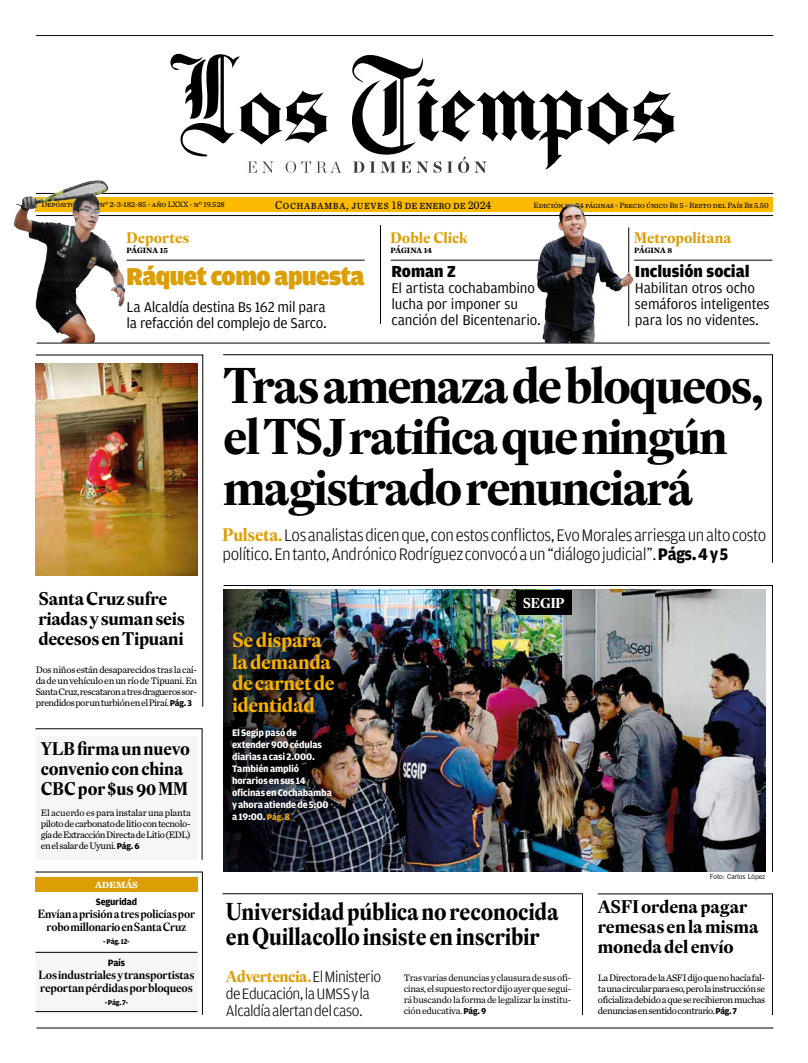
<style>
.page{position:relative;width:808px;height:1063px;background:#fff}
.page>*{position:absolute;margin:0;border:0;box-sizing:border-box;transform-origin:0 0}
.t1{font:700 49.2px/51.2px "Eudald Headline";letter-spacing:-.04em;color:#000}
.t2{font:900 26px "Amplitude";letter-spacing:-.02em;color:#dc9e05}
.t3{font:700 24px/25px "Eudald Headline";letter-spacing:-.01em;color:#000;scale:.92 1}
.t4{font:700 20px/21.5px "Eudald Headline";letter-spacing:-.02em;color:#f9b000}
.t5{font:700 18px/20px "Eudald Headline";letter-spacing:-.01em;color:#000}
.t6{font:700 18px/20px "Eudald Headline";letter-spacing:-.01em;color:#000;scale:.96 1}
.t7{font:300 17.7px/18.7px "Amplitude";letter-spacing:-.025em;color:#000;scale:.96 1}
.t8{font:900 17px "Amplitude";color:#000}
.t9{font:300 16px/17px "Amplitude";letter-spacing:-.035em;color:#000}
.t10{font:700 16px "Eudald Headline";letter-spacing:-.035em;color:#dc9e05}
.t11{font:15px/16px "Amplitude";letter-spacing:-.01em;color:#000}
.t12{font:700 15px "Eudald Headline";letter-spacing:-.005em;color:#dc9e05}
.t13{font:700 14px "Eudald Headline";letter-spacing:-.02em;color:#fff}
.t14{font:12px "Chronicle Text G2";letter-spacing:.05em;color:#000;scale:.9 1}
.t15{font:600 11.7px/13px "Eudald Headline";letter-spacing:-.02em;color:#000;text-align:center}
.t16{font:700 10px/12px "Amplitude";letter-spacing:-.02em;color:#fff}
.t17{font:9.8px/11px "Chronicle Text G2";letter-spacing:-.05em;color:#000;text-align:justify}
.t18{font:9.8px/11px "Chronicle Text G1";letter-spacing:-.025em;color:#000;text-align:justify}
.t19{font:700 9.7px "Amplitude";letter-spacing:-.02em;color:#000}
.t20{font:700 9.4px "Chronicle Text G1";letter-spacing:-.025em;color:#fff;scale:1.06 1}
.t21{font:8px "Chronicle Text G2";letter-spacing:-.01em;color:#000}
.t22{font:700 8px "Chronicle Text G1";letter-spacing:-.005em;color:#000}
.t23{font:700 7.4px "Amplitude";letter-spacing:-.02em;color:#000}
.t24{font:7px "News Gothic BT";color:#000}
.s1{font-family:"Amplitude";font-weight:700;font-size:9px}
.s2{font-family:"Chronicle Text G1"}
.s3{font-family:"Eudald Headline";font-weight:700;color:#dc9e05}
.s4{font-weight:700}
.s5{font-size:9px;color:#f9b000}
.s6{font-family:"Amplitude";font-weight:300;color:#000}
</style>
<div class="page">
<svg style="left:223px;top:354px;width:550px;height:209px"></svg>
<svg style="left:597px;top:894px;width:176px;height:121px"></svg>
<svg style="left:222px;top:894px;width:361px;height:121px"></svg>
<hr style="left:36px;top:1028px;width:737px;height:1px;background:#000">
<hr style="left:127px;top:260px;width:238px;height:1px;background:#000">
<hr style="left:37px;top:343px;width:733px;height:1px;background:#000">
<svg style="left:35px;top:872px;width:168px;height:143px"></svg>
<hr style="left:35px;top:952px;width:163px;height:1px;background:#000">
<hr style="left:35px;top:1011px;width:163px;height:1px;background:#000">
<hr style="left:634px;top:260px;width:138px;height:1px;background:#000">
<hr style="left:391px;top:260px;width:151px;height:1px;background:#000">
<img style="left:36px;top:355px;width:167px;height:352px">
<svg style="left:35px;top:729px;width:167px;height:131px"></svg>
<div style="left:36px;top:736px;width:162px;height:124px;background:#f6f6f6"></div>
<img style="left:223px;top:585px;width:550px;height:287px">
<div style="left:516px;top:591px;width:55px;height:24px;background:#000"></div>
<div style="left:229px;top:629px;width:112px;height:199px;background:#000;opacity:.65"></div>
<hr style="left:380px;top:225px;width:1px;height:99px;background:#000">
<hr style="left:36px;top:215px;width:737px;height:1px;background:#000">
<hr style="left:36px;top:35px;width:737px;height:1px;background:#000">
<div style="left:35px;top:197px;width:738px;height:15px;background:#fbba00"></div>
<hr style="left:36px;top:193px;width:737px;height:1px;background:#000">
<svg style="left:170px;top:53px;width:505px;height:120px"></svg>
<img style="left:13px;top:180px;width:125px;height:162px">
<img style="left:525px;top:203px;width:111px;height:139px">
<p class="t21" style="left:41px;top:199px;width:185px">Depósito legal nº 2-3-182-85 - año LXXX - nº 19.528</p>
<p class="t14" style="left:275px;top:196px;width:242px">Cochabamba, jueves 18 de enero de 2024</p>
<p class="t21" style="left:534px;top:199px;width:236px">Edición de 24 páginas - Precio único Bs 5 - Resto del País Bs 5.50</p>
<h3 class="t12" style="left:127px;top:227px;width:64px">Deportes</h3>
<p class="t22" style="left:127px;top:244px;width:43px">PÁGINA 15</p>
<h2 class="t2" style="left:127px;top:262px;width:239px">Ráquet como apuesta</h2>
<h3 class="t11" style="left:127px;top:299px;width:202px">La Alcaldía destina Bs 162 mil para la refacción del complejo de Sarco.</h3>
<h3 class="t12" style="left:391px;top:227px;width:79px">Doble Click</h3>
<p class="t22" style="left:391px;top:244px;width:43px">PÁGINA 14</p>
<h3 class="t8" style="left:391px;top:262px;width:66px">Roman Z</h3>
<h3 class="t11" style="left:391px;top:280px;width:151px">El artista cochabambino lucha por imponer su canción del Bicentenario.</h3>
<h3 class="t12" style="left:634px;top:227px;width:99px">Metropolitana</h3>
<p class="t22" style="left:634px;top:244px;width:39px">PÁGINA 8</p>
<h3 class="t8" style="left:635px;top:262px;width:116px">Inclusión social</h3>
<h3 class="t11" style="left:635px;top:280px;width:136px">Habilitan otros ocho semáforos inteligentes para los no videntes.</h3>
<h1 class="t1" style="left:223px;top:359px;width:542px">Tras amenaza de bloqueos, el TSJ ratifica que ningún magistrado renunciará</h1>
<h3 class="t5" style="left:38px;top:588px;width:148px">Santa Cruz sufre riadas y suman seis decesos en Tipuani</h3>
<p class="t17" style="left:36px;top:664px;width:163px">Dos niños están desaparecidos tras la caí&shy;da de un vehículo en un río de Tipuani. En Santa Cruz, rescataron a tres dragueros sor&shy;prendidos por un turbión en el Piraí. <span class="s1">Pág. 3</span></p>
<h3 class="t6" style="left:41px;top:738px;width:157px">YLB firma un nuevo convenio con china<br>CBC por $us 90 MM</h3>
<p class="t17" style="left:41px;top:807px;width:151px"><span class="s2">El acuerdo es</span> para instalar una planta piloto de carbonato de litio con tecnolo&shy;gía de Extracción Directa de Litio (EDL) en el salar de Uyuni<span class="s2">.</span><span class="s1">Pág. 6</span></p>
<p class="t20" style="left:95px;top:877px;width:42px">ADEMÁS</p>
<p class="t19" style="left:96px;top:896px;width:43px">Seguridad</p>
<p class="t15" style="left:38px;top:907px;width:159px">Envían a prisión a tres policías por robo millonario en Santa Cruz</p>
<p class="t23" style="left:103px;top:938px;width:28px">- Pág. 12-</p>
<p class="t19" style="left:108px;top:957px;width:19px">País</p>
<p class="t15" style="left:38px;top:968px;width:158px;text-align:left">Los industriales y transportistas reportan pérdidas por bloqueos</p>
<p class="t23" style="left:105px;top:999px;width:25px">- Pág. 7-</p>
<h3 class="t7" style="left:223px;top:526px;width:568px"><span class="s3">Pulseta.</span> Los analistas dicen que, con estos conflictos, Evo Morales arriesga un alto costo político. En tanto, Andrónico Rodríguez convocó a un “diálogo judicial”. <span class="s4">Págs. 4 y 5</span></h3>
<h3 class="t4" style="left:232px;top:629px;width:104px">Se dispara la demanda de carnet de identidad</h3>
<p class="t16" style="left:232px;top:726px;width:101px">El Segip pasó de extender 900 cédulas diarias a casi 2.000.<br>También amplió horarios en sus 14 oficinas en Cochabamba y ahora atiende de 5:00 a 19:00. <span class="s5">Pág. 8</span></p>
<h3 class="t13" style="left:523px;top:594px;width:43px">SEGIP</h3>
<h3 class="t3" style="left:226px;top:899px;width:363px">Universidad pública no reconocida en Quillacollo insiste en inscribir</h3>
<p class="t18" style="left:404px;top:972px;width:169px">Tras varias denuncias y clausura de sus ofi&shy;cinas, el supuesto rector dijo ayer que segui&shy;rá buscando la forma de legalizar la institu&shy;ción educativa.<span class="s1">Pág. 9</span></p>
<h3 class="t10" style="left:226px;top:965px;width:157px">Advertencia. <span class="s6">El Ministerio</span></h3>
<h3 class="t9" style="left:226px;top:985px;width:146px">de Educación, la UMSS y la<br>Alcaldía alertan del caso.</h3>
<p class="t24" style="left:710px;top:872px;width:57px">Foto: Carlos López</p>
<h3 class="t5" style="left:598px;top:897px;width:162px">ASFI ordena pagar remesas en la misma moneda del envío</h3>
<p class="t17" style="left:598px;top:972px;width:169px">La Directora de la ASFI dijo que no hacía fal&shy;ta una circular para eso, pero la instrucción se oficializa debido a que se recibieron muchas denuncias en sentido contrario.<span class="s1">Pág. 7</span></p>
</div>
